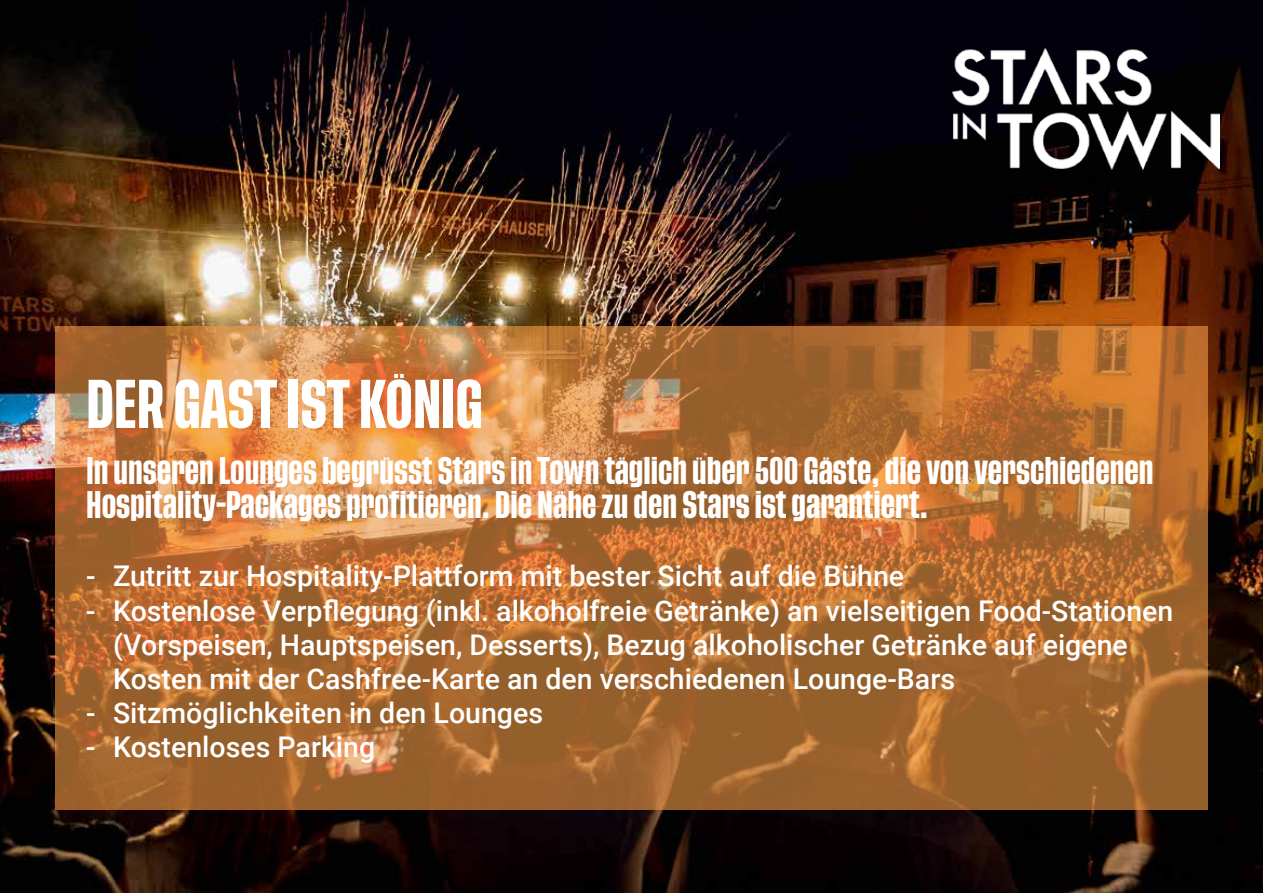
<style>
.page{position:relative;width:1263px;height:893px;background:#fff}
.page>*{position:absolute;margin:0;border:0;box-sizing:border-box;transform-origin:0 0}
.t1{font:600 51px "Tusker Grotesk 5600";color:#fff}
.t2{font:500 28.5px/34.2px "Roboto";color:#fff}
.t3{font:600 28.5px/34.2px "Tusker Grotesk 5600";color:#fff}
</style>
<div class="page">
<img style="left:0;top:0;width:1263px;height:893px">
<svg style="left:55px;top:326px;width:1153px;height:484px;background:#b26f36"></svg>
<img style="left:952px;top:48px;width:267px;height:122px">
<h1 class="t1" style="left:86px;top:374px;width:398px">DER GAST IST KÖNIG</h1>
<p class="t3" style="left:86px;top:455px;width:1069px">In unseren Lounges begrüsst Stars in Town täglich über 500 Gäste, die von verschiedenen<br>Hospitality-Packages profitieren. Die Nähe zu den Stars ist garantiert.</p>
<p class="t2" style="left:86px;top:558px;width:820px">- Zutritt zur Hospitality-Plattform mit bester Sicht auf die Bühne</p>
<p class="t2" style="left:113px;top:592px;width:1062px;text-indent:-27px">- Kostenlose Verpflegung (inkl. alkoholfreie Getränke) an vielseitigen Food-Stationen (Vorspeisen, Hauptspeisen, Desserts), Bezug alkoholischer Getränke auf eigene<br>Kosten mit der Cashfree-Karte an den verschiedenen Lounge-Bars</p>
<p class="t2" style="left:86px;top:695px;width:458px">- Sitzmöglichkeiten in den Lounges</p>
<p class="t2" style="left:86px;top:729px;width:291px">- Kostenloses Parking</p>
</div>
